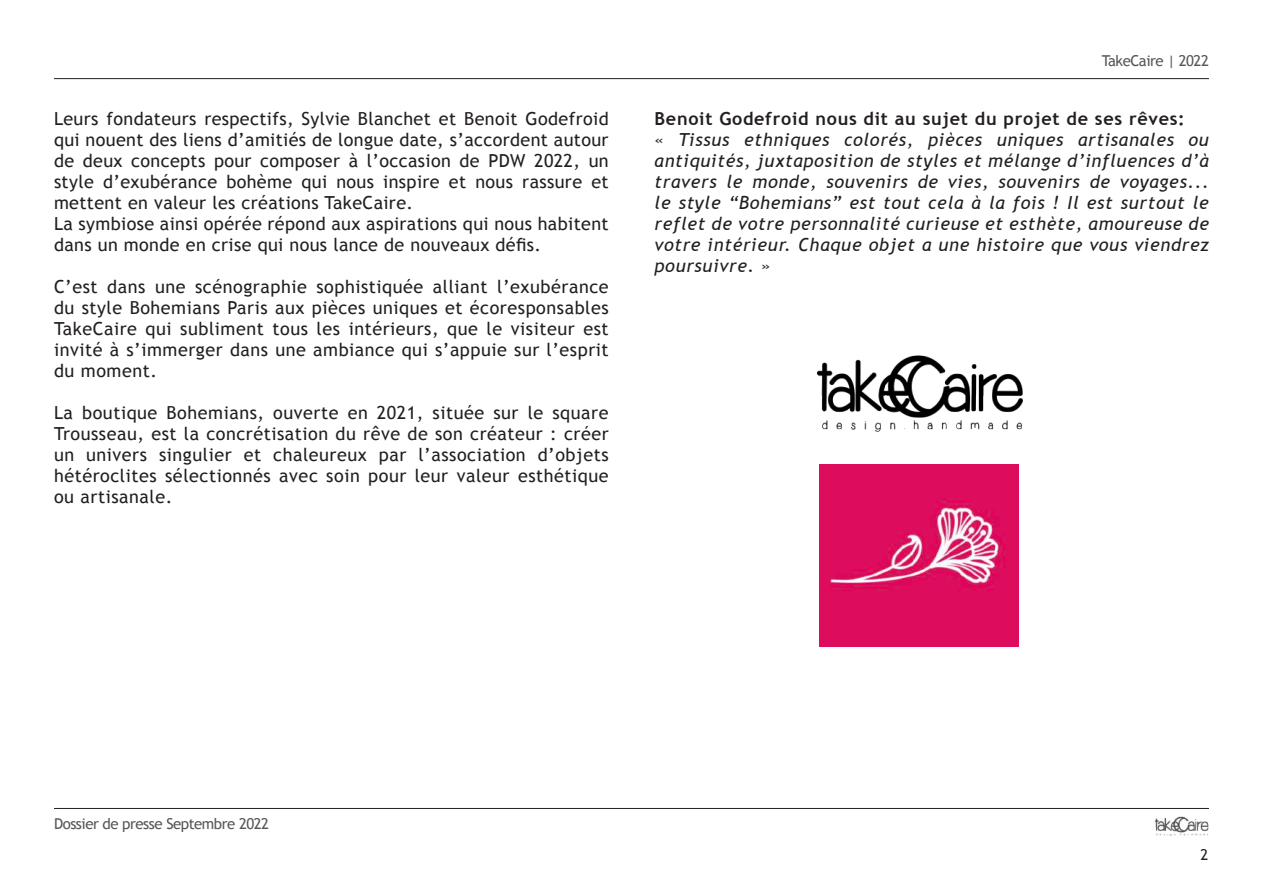
<style>
.page{position:relative;width:1263px;height:893px;background:#fff}
.page>*{position:absolute;margin:0;border:0;box-sizing:border-box;transform-origin:0 0}
.t1{font:18px/21px "Trebuchet MS";letter-spacing:.02em;color:#231f20;text-align:justify}
.t2{font:italic 18px/21.1px "Trebuchet MS";letter-spacing:.04em;color:#231f20}
.t3{font:15px "Trebuchet MS";letter-spacing:-.03em;color:#585657}
.t4{font:15px "Trebuchet MS";color:#231f20}
.s1{font-weight:700;font-style:normal}
.s2{font-style:normal}
</style>
<div class="page">
<hr style="left:54px;top:78px;width:1155px;height:1px;background:#231f20">
<img style="left:816px;top:355px;width:207px;height:77px">
<img style="left:820px;top:464px;width:198px;height:183px">
<hr style="left:54px;top:808px;width:1155px;height:1px;background:#231f20">
<img style="left:1154px;top:816px;width:55px;height:20px">
<p class="t1" style="left:54px;top:108px;width:556px;text-align:left">Leurs fondateurs respectifs, Sylvie Blanchet et Benoit Godefroid qui nouent des liens d’amitiés de longue date, s’accordent autour de deux concepts pour composer à l’occasion de PDW 2022, un style d’exubérance bohème qui nous inspire et nous rassure et mettent en valeur les créations TakeCaire.<br>La symbiose ainsi opérée répond aux aspirations qui nous habitent dans un monde en crise qui nous lance de nouveaux défis.</p>
<p class="t1" style="left:54px;top:276px;width:556px">C’est dans une scénographie sophistiquée alliant l’exubérance du style Bohemians Paris aux pièces uniques et écoresponsables TakeCaire qui subliment tous les intérieurs, que le visiteur est invité à s’immerger dans une ambiance qui s’appuie sur l’esprit du moment.</p>
<p class="t1" style="left:54px;top:402px;width:556px">La boutique Bohemians, ouverte en 2021, située sur le square Trousseau, est la concrétisation du rêve de son créateur : créer un univers singulier et chaleureux par l’association d’objets hétéroclites sélectionnés avec soin pour leur valeur esthétique ou artisanale.</p>
<p class="t3" style="left:1102px;top:52px;width:109px">TakeCaire | 2022</p>
<p class="t2" style="left:654px;top:108px;width:556px"><span class="s1">Benoit Godefroid nous dit au sujet du projet de ses rêves:<br></span><span class="s2">«</span> Tissus ethniques colorés, pièces uniques artisanales ou antiquités, juxtaposition de styles et mélange d’influences d’à travers le monde, souvenirs de vies, souvenirs de voyages... le style “Bohemians” est tout cela à la fois ! Il est surtout le reflet de votre personnalité curieuse et esthète, amoureuse de votre intérieur. Chaque objet a une histoire que vous viendrez poursuivre. <span class="s2">»</span></p>
<p class="t3" style="left:54px;top:814px;width:217px">Dossier de presse Septembre 2022</p>
<p class="t4" style="left:1200px;top:846px;width:9px">2</p>
</div>
